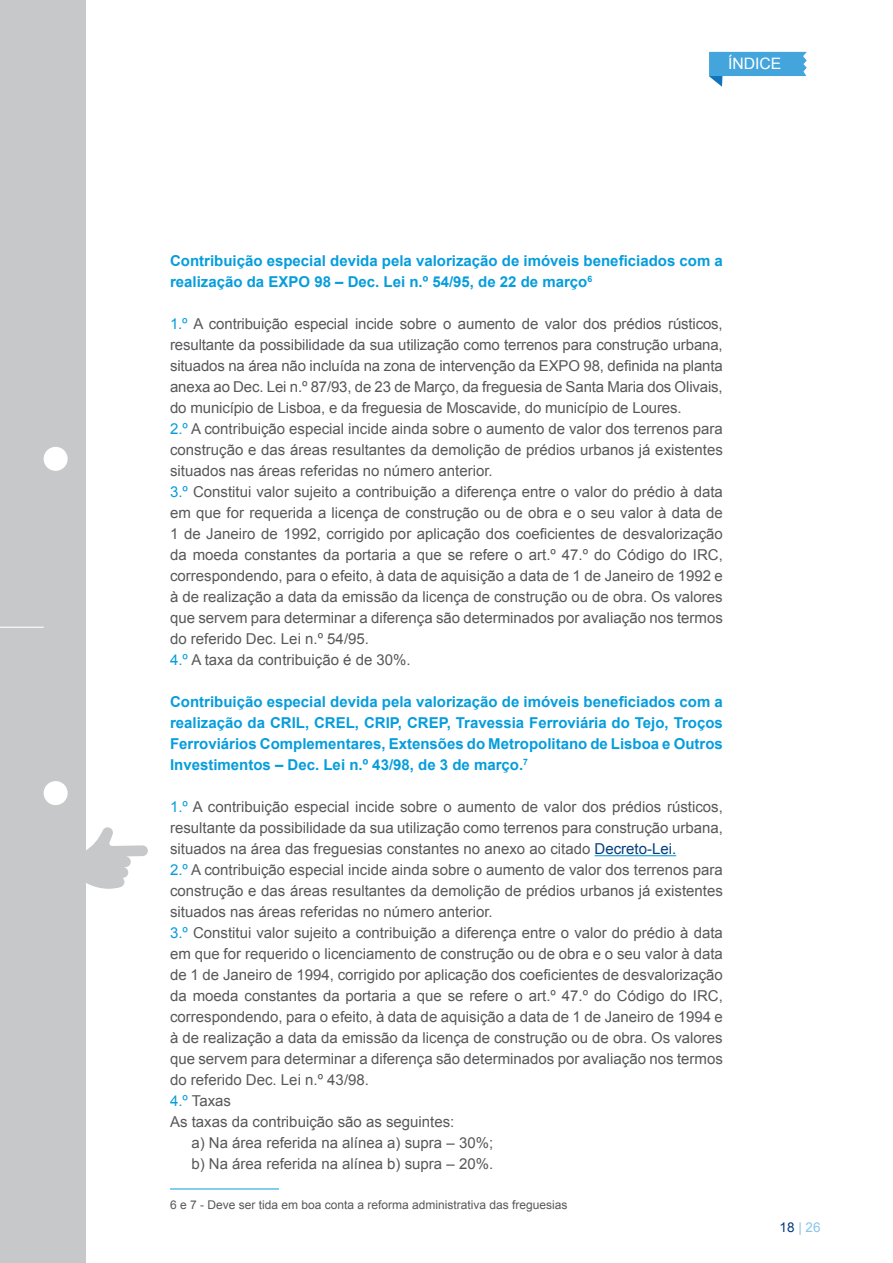
<style>
.page{position:relative;width:893px;height:1263px;background:#fff}
.page>*{position:absolute;margin:0;border:0;box-sizing:border-box;transform-origin:0 0}
.t1{font:15.75px "Arial";color:#fff}
.t2{font:15px/21px "Arial";color:#57585a}
.t3{font:700 15px/21px "Arial";color:#069ddc}
.t4{font:13.5px "Arial";color:#8bc5eb}
.t5{font:12px "Arial";color:#57585a}
.s1{color:#069ddc}
.s2{color:#013d7d}
</style>
<div class="page">
<svg style="left:709px;top:52px;width:98px;height:35px"></svg>
<div style="left:0;top:0;width:85px;height:1263px;background:#c7c8ca"></div>
<div style="left:44px;top:447px;width:24px;height:24px;background:#fff;border-radius:50%"></div>
<div style="left:44px;top:781px;width:24px;height:24px;background:#fff;border-radius:50%"></div>
<hr style="left:0;top:627px;width:44px;height:1px;background:#fff">
<hr style="left:595px;top:855px;width:81px;height:1px;background:#069ddc">
<svg style="left:85px;top:827px;width:63px;height:62px"></svg>
<hr style="left:170px;top:1188px;width:109px;height:1px;background:#069ddc">
<p class="t1" style="left:728px;top:53px;width:55px">ÍNDICE</p>
<p class="t3" style="left:170px;top:251px;width:554px">Contribuição especial devida pela valorização de imóveis beneficiados com a realização da EXPO 98 – Dec. Lei n.º 54/95, de 22 de março<sup>6</sup></p>
<p class="t2" style="left:170px;top:313px;width:554px"><span class="s1">1.º</span> A contribuição especial incide sobre o aumento de valor dos prédios rústicos, resultante da possibilidade da sua utilização como terrenos para construção urbana, situados na área não incluída na zona de intervenção da EXPO 98, definida na planta anexa ao Dec. Lei n.º 87/93, de 23 de Março, da freguesia de Santa Maria dos Olivais, do município de Lisboa, e da freguesia de Moscavide, do município de Loures.<br><span class="s1">2.º</span> A contribuição especial incide ainda sobre o aumento de valor dos terrenos para construção e das áreas resultantes da demolição de prédios urbanos já existentes situados nas áreas referidas no número anterior.<br><span class="s1">3.º</span> Constitui valor sujeito a contribuição a diferença entre o valor do prédio à data em que for requerida a licença de construção ou de obra e o seu valor à data de 1 de Janeiro de 1992, corrigido por aplicação dos coeficientes de desvalorização da moeda constantes da portaria a que se refere o art.º 47.º do Código do IRC, correspondendo, para o efeito, à data de aquisição a data de 1 de Janeiro de 1992 e à de realização a data da emissão da licença de construção ou de obra. Os valores que servem para determinar a diferença são determinados por avaliação nos termos do referido Dec. Lei n.º 54/95.<br><span class="s1">4.º</span> A taxa da contribuição é de 30%.</p>
<p class="t3" style="left:170px;top:692px;width:554px;text-align:justify">Contribuição especial devida pela valorização de imóveis beneficiados com a realização da CRIL, CREL, CRIP, CREP, Travessia Ferroviária do Tejo, Troços Ferroviários Complementares, Extensões do Metropolitano de Lisboa e Outros Investimentos – Dec. Lei n.º 43/98, de 3 de março.<sup>7</sup></p>
<p class="t2" style="left:170px;top:796px;width:554px"><span class="s1">1.º</span> A contribuição especial incide sobre o aumento de valor dos prédios rústicos,</p>
<p class="t2" style="left:170px;top:817px;width:554px">resultante da possibilidade da sua utilização como terrenos para construção urbana,</p>
<p class="t2" style="left:170px;top:838px;width:508px">situados na área das freguesias constantes no anexo ao citado <span class="s2">Decreto-Lei.</span></p>
<p class="t2" style="left:170px;top:859px;width:554px"><span class="s1">2.º</span> A contribuição especial incide ainda sobre o aumento de valor dos terrenos para</p>
<p class="t2" style="left:170px;top:880px;width:554px">construção e das áreas resultantes da demolição de prédios urbanos já existentes</p>
<p class="t2" style="left:170px;top:901px;width:324px">situados nas áreas referidas no número anterior.</p>
<p class="t2" style="left:170px;top:922px;width:554px"><span class="s1">3.º</span> Constitui valor sujeito a contribuição a diferença entre o valor do prédio à data</p>
<p class="t2" style="left:170px;top:943px;width:554px">em que for requerido o licenciamento de construção ou de obra e o seu valor à data</p>
<p class="t2" style="left:170px;top:964px;width:554px">de 1 de Janeiro de 1994, corrigido por aplicação dos coeficientes de desvalorização</p>
<p class="t2" style="left:170px;top:985px;width:554px">da moeda constantes da portaria a que se refere o art.º 47.º do Código do IRC,</p>
<p class="t2" style="left:170px;top:1006px;width:554px">correspondendo, para o efeito, à data de aquisição a data de 1 de Janeiro de 1994 e</p>
<p class="t2" style="left:170px;top:1027px;width:554px">à de realização a data da emissão da licença de construção ou de obra. Os valores</p>
<p class="t2" style="left:170px;top:1048px;width:554px">que servem para determinar a diferença são determinados por avaliação nos termos</p>
<p class="t2" style="left:170px;top:1069px;width:200px">do referido Dec. Lei n.º 43/98.</p>
<p class="t2" style="left:170px;top:1090px;width:63px"><span class="s1">4.º</span> Taxas</p>
<p class="t2" style="left:170px;top:1111px;width:286px">As taxas da contribuição são as seguintes:</p>
<p class="t2" style="left:191px;top:1132px;width:303px">a) Na área referida na alínea a) supra – 30%;</p>
<p class="t2" style="left:191px;top:1153px;width:303px">b) Na área referida na alínea b) supra – 20%.</p>
<p class="t5" style="left:170px;top:1197px;width:399px">6 e 7 - Deve ser tida em boa conta a reforma administrativa das freguesias</p>
<p class="t4" style="left:780px;top:1219px;width:43px"><span class="s2">18</span> | 26</p>
</div>
